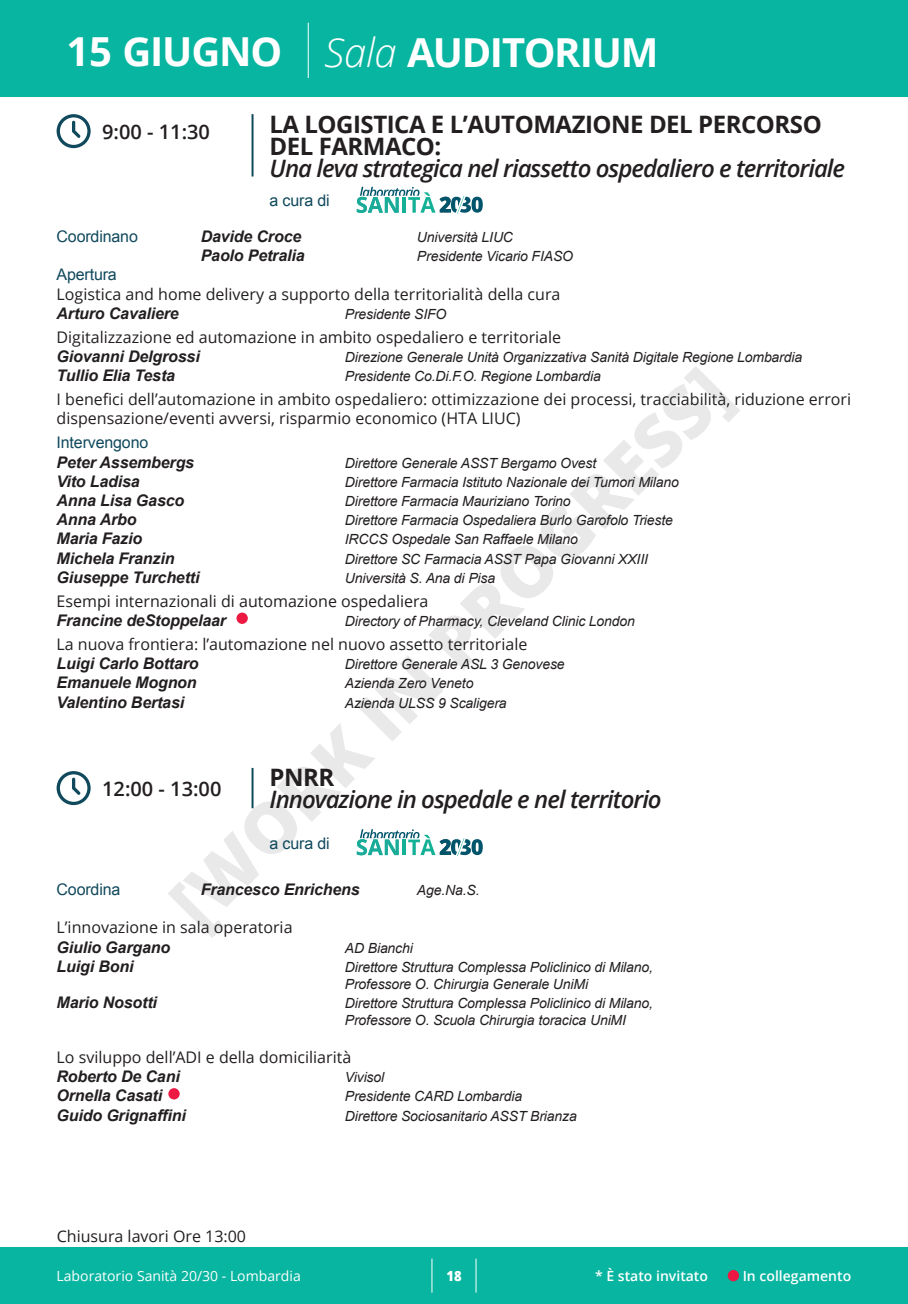
<style>
.page{position:relative;width:908px;height:1304px;background:#fff}
.page>*{position:absolute;margin:0;border:0;box-sizing:border-box;transform-origin:0 0}
.t1{font:700 40px "Open Sans";letter-spacing:-.03em;color:#fff}
.t2{font:italic 600 24px/22px "Open Sans";letter-spacing:-.04em;color:#231f20}
.t3{font:700 24px "Open Sans";color:#231f20}
.t4{font:600 20px "Open Sans";color:#231f20}
.t5{font:16px/19.2px "Open Sans";color:#231f20}
.t6{font:italic 700 16px "Arial";letter-spacing:-.01em;color:#231f20}
.t7{font:16px "Arial";letter-spacing:-.01em;color:#10495c}
.t8{font:italic 14px/16.8px "Arial";letter-spacing:-.01em;color:#231f20}
.t9{font:14px "Open Sans";color:#fff}
.t10{font:600 14px "Open Sans";color:#fff}
.t11{font:800 14px "Open Sans";color:#fff;scale:.92 1}
.s1{font-weight:300;font-style:italic}
.s2{font-weight:700;font-style:normal}
</style>
<div class="page">
<svg style="left:168px;top:366px;width:572px;height:572px"></svg>
<div style="left:0;top:1247px;width:907px;height:57px;background:#08b5a0"></div>
<hr style="left:431px;top:1259px;width:1px;height:34px;background:#fff">
<hr style="left:475px;top:1259px;width:1px;height:34px;background:#fff">
<div style="left:727px;top:1270px;width:11px;height:11px;background:#ed1943;border-radius:50%"></div>
<div style="left:0;top:0;width:907px;height:97px;background:#08b5a0"></div>
<hr style="left:907px;top:0;width:1px;height:97px;background:#08b5a0">
<svg style="left:57px;top:114px;width:34px;height:34px"></svg>
<svg style="left:57px;top:771px;width:34px;height:34px"></svg>
<div style="left:235px;top:612px;width:14px;height:13px;background:#ed1943;border-radius:50%"></div>
<div style="left:234px;top:611px;width:16px;height:15px;border:2px solid #fff;border-radius:50%"></div>
<div style="left:167px;top:1087px;width:14px;height:13px;background:#ed1943;border-radius:50%"></div>
<div style="left:166px;top:1086px;width:16px;height:15px;border:2px solid #fff;border-radius:50%"></div>
<hr style="left:251px;top:114px;width:2px;height:63px;background:#10495c">
<hr style="left:251px;top:768px;width:2px;height:40px;background:#10495c">
<svg style="left:356px;top:187px;width:126px;height:27px"></svg>
<svg style="left:356px;top:829px;width:126px;height:29px"></svg>
<hr style="left:307px;top:23px;width:1px;height:55px;background:#fff">
<p class="t1" style="left:66px;top:23px;width:217px">15 GIUGNO</p>
<p class="t1" style="left:324px;top:24px;width:335px"><span class="s1">Sala</span> AUDITORIUM</p>
<p class="t4" style="left:102px;top:118px;width:109px">9:00 - 11:30</p>
<p class="t2" style="left:269px;top:112px;width:577px"><span class="s2">LA LOGISTICA E L’AUTOMAZIONE DEL PERCORSO<br>DEL FARMACO:<br></span>Una leva strategica nel riassetto ospedaliero e territoriale</p>
<p class="t7" style="left:269px;top:190px;width:62px">a cura di</p>
<p class="t7" style="left:57px;top:226px;width:83px">Coordinano</p>
<p class="t6" style="left:201px;top:226px;width:102px">Davide Croce</p>
<p class="t8" style="left:417px;top:229px;width:98px">Università LIUC</p>
<p class="t6" style="left:201px;top:245px;width:105px">Paolo Petralia</p>
<p class="t8" style="left:417px;top:248px;width:158px">Presidente Vicario FIASO</p>
<p class="t7" style="left:57px;top:264px;width:62px">Apertura</p>
<p class="t5" style="left:57px;top:284px;width:505px">Logistica and home delivery a supporto della territorialità della cura</p>
<p class="t6" style="left:57px;top:303px;width:124px">Arturo Cavaliere</p>
<p class="t8" style="left:345px;top:306px;width:103px">Presidente SIFO</p>
<p class="t5" style="left:57px;top:327px;width:506px">Digitalizzazione ed automazione in ambito ospedaliero e territoriale</p>
<p class="t6" style="left:57px;top:346px;width:145px">Giovanni Delgrossi</p>
<p class="t8" style="left:345px;top:349px;width:458px">Direzione Generale Unità Organizzativa Sanità Digitale Regione Lombardia</p>
<p class="t6" style="left:57px;top:365px;width:120px">Tullio Elia Testa</p>
<p class="t8" style="left:345px;top:368px;width:257px">Presidente Co.Di.F.O. Regione Lombardia</p>
<p class="t5" style="left:57px;top:389px;width:795px">I benefici dell’automazione in ambito ospedaliero: ottimizzazione dei processi, tracciabilità, riduzione errori dispensazione/eventi avversi, risparmio economico (HTA LIUC)</p>
<p class="t7" style="left:57px;top:432px;width:93px">Intervengono</p>
<p class="t6" style="left:57px;top:451px;width:139px">Peter Assembergs</p>
<p class="t8" style="left:345px;top:454px;width:253px">Direttore Generale ASST Bergamo Ovest</p>
<p class="t6" style="left:57px;top:471px;width:85px">Vito Ladisa</p>
<p class="t8" style="left:345px;top:474px;width:335px">Direttore Farmacia Istituto Nazionale dei Tumori Milano</p>
<p class="t6" style="left:57px;top:490px;width:129px">Anna Lisa Gasco</p>
<p class="t8" style="left:345px;top:493px;width:227px">Direttore Farmacia Mauriziano Torino</p>
<p class="t6" style="left:57px;top:509px;width:81px">Anna Arbo</p>
<p class="t8" style="left:345px;top:512px;width:329px">Direttore Farmacia Ospedaliera Burlo Garofolo Trieste</p>
<p class="t6" style="left:57px;top:528px;width:87px">Maria Fazio</p>
<p class="t8" style="left:345px;top:531px;width:234px">IRCCS Ospedale San Raffaele Milano</p>
<p class="t6" style="left:57px;top:547px;width:119px">Michela Franzin</p>
<p class="t8" style="left:345px;top:550px;width:304px">Direttore SC Farmacia ASST Papa Giovanni XXIII</p>
<p class="t6" style="left:57px;top:567px;width:144px">Giuseppe Turchetti</p>
<p class="t8" style="left:345px;top:570px;width:152px">Università S. Ana di Pisa</p>
<p class="t5" style="left:57px;top:591px;width:373px">Esempi internazionali di automazione ospedaliera</p>
<p class="t6" style="left:57px;top:610px;width:171px">Francine deStoppelaar</p>
<p class="t8" style="left:345px;top:613px;width:291px">Directory of Pharmacy, Cleveland Clinic London</p>
<p class="t5" style="left:57px;top:634px;width:472px">La nuova frontiera: l’automazione nel nuovo assetto territoriale</p>
<p class="t6" style="left:57px;top:653px;width:144px">Luigi Carlo Bottaro</p>
<p class="t8" style="left:345px;top:656px;width:221px">Direttore Generale ASL 3 Genovese</p>
<p class="t6" style="left:57px;top:672px;width:141px">Emanuele Mognon</p>
<p class="t8" style="left:345px;top:675px;width:130px">Azienda Zero Veneto</p>
<p class="t6" style="left:57px;top:691px;width:129px">Valentino Bertasi</p>
<p class="t8" style="left:345px;top:694px;width:163px">Azienda ULSS 9 Scaligera</p>
<p class="t4" style="left:102px;top:775px;width:121px">12:00 - 13:00</p>
<p class="t3" style="left:269px;top:761px;width:66px">PNRR</p>
<p class="t2" style="left:269px;top:788px;width:393px">Innovazione in ospedale e nel territorio</p>
<p class="t7" style="left:269px;top:832px;width:62px">a cura di</p>
<p class="t7" style="left:57px;top:879px;width:65px">Coordina</p>
<p class="t6" style="left:201px;top:879px;width:160px">Francesco Enrichens</p>
<p class="t8" style="left:417px;top:882px;width:64px">Age.Na.S.</p>
<p class="t5" style="left:57px;top:918px;width:237px">L’innovazione in sala operatoria</p>
<p class="t6" style="left:57px;top:937px;width:115px">Giulio Gargano</p>
<p class="t8" style="left:345px;top:940px;width:69px">AD Bianchi</p>
<p class="t6" style="left:57px;top:956px;width:78px">Luigi Boni</p>
<p class="t8" style="left:345px;top:959px;width:309px">Direttore Struttura Complessa Policlinico di Milano,<br>Professore O. Chirurgia Generale UniMi</p>
<p class="t6" style="left:57px;top:992px;width:102px">Mario Nosotti</p>
<p class="t8" style="left:345px;top:995px;width:309px">Direttore Struttura Complessa Policlinico di Milano,<br>Professore O. Scuola Chirurgia toracica UniMI</p>
<p class="t5" style="left:57px;top:1047px;width:296px">Lo sviluppo dell’ADI e della domiciliarità</p>
<p class="t6" style="left:57px;top:1066px;width:125px">Roberto De Cani</p>
<p class="t8" style="left:345px;top:1069px;width:41px">Vivisol</p>
<p class="t6" style="left:57px;top:1085px;width:107px">Ornella Casati</p>
<p class="t8" style="left:345px;top:1088px;width:179px">Presidente CARD Lombardia</p>
<p class="t6" style="left:57px;top:1105px;width:131px">Guido Grignaffini</p>
<p class="t8" style="left:345px;top:1108px;width:233px">Direttore Sociosanitario ASST Brianza</p>
<p class="t5" style="left:57px;top:1226px;width:191px">Chiusura lavori Ore 13:00</p>
<p class="t9" style="left:57px;top:1266px;width:245px">Laboratorio Sanità 20/30 - Lombardia</p>
<p class="t11" style="left:446px;top:1265px;width:18px">18</p>
<p class="t10" style="left:595px;top:1266px;width:114px">* È stato invitato</p>
<p class="t10" style="left:742px;top:1267px;width:110px">In collegamento</p>
</div>
